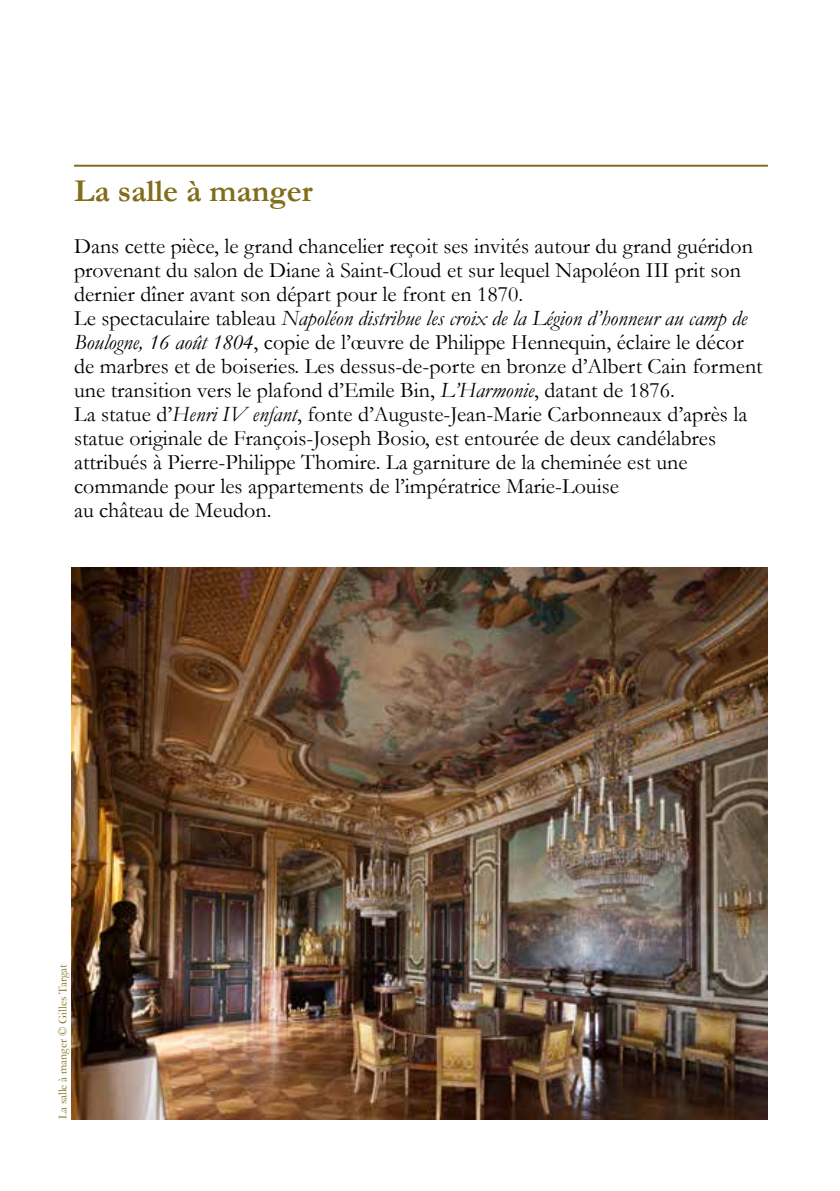
<style>
.page{position:relative;width:840px;height:1191px;background:#fff}
.page>*{position:absolute;margin:0;border:0;box-sizing:border-box;transform-origin:0 0}
.t1{font:700 32px "Garamond";color:#806e1a}
.t2{font:22px/24px "Garamond";color:#000}
.t3{font:12px "Garamond";color:#806e1a}
.s1{font-style:italic}
</style>
<div class="page">
<hr style="left:74px;top:165px;width:693px;height:2px;background:#806e1a">
<img style="left:71px;top:567px;width:695px;height:552px">
<h1 class="t1" style="left:74px;top:169px;width:240px">La salle à manger</h1>
<p class="t2" style="left:74px;top:233px;width:689px">Dans cette pièce, le grand chancelier reçoit ses invités autour du grand guéridon provenant du salon de Diane à Saint-Cloud et sur lequel Napoléon III prit son dernier dîner avant son départ pour le front en 1870.<br>Le spectaculaire tableau <span class="s1">Napoléon distribue les croix de la Légion d’honneur au camp de Boulogne, 16 août 1804</span>, copie de l’œuvre de Philippe Hennequin, éclaire le décor de marbres et de boiseries. Les dessus-de-porte en bronze d’Albert Cain forment une transition vers le plafond d’Emile Bin, <span class="s1">L’Harmonie</span>, datant de 1876.<br>La statue d’<span class="s1">Henri IV enfant</span>, fonte d’Auguste-Jean-Marie Carbonneaux d’après la statue originale de François-Joseph Bosio, est entourée de deux candélabres attribués à Pierre-Philippe Thomire. La garniture de la cheminée est une commande pour les appartements de l’impératrice Marie-Louise<br>au château de Meudon.</p>
<p class="t3" style="left:55px;top:1119px;width:156px;rotate:-90deg">La salle à manger © Gilles Targat</p>
</div>
